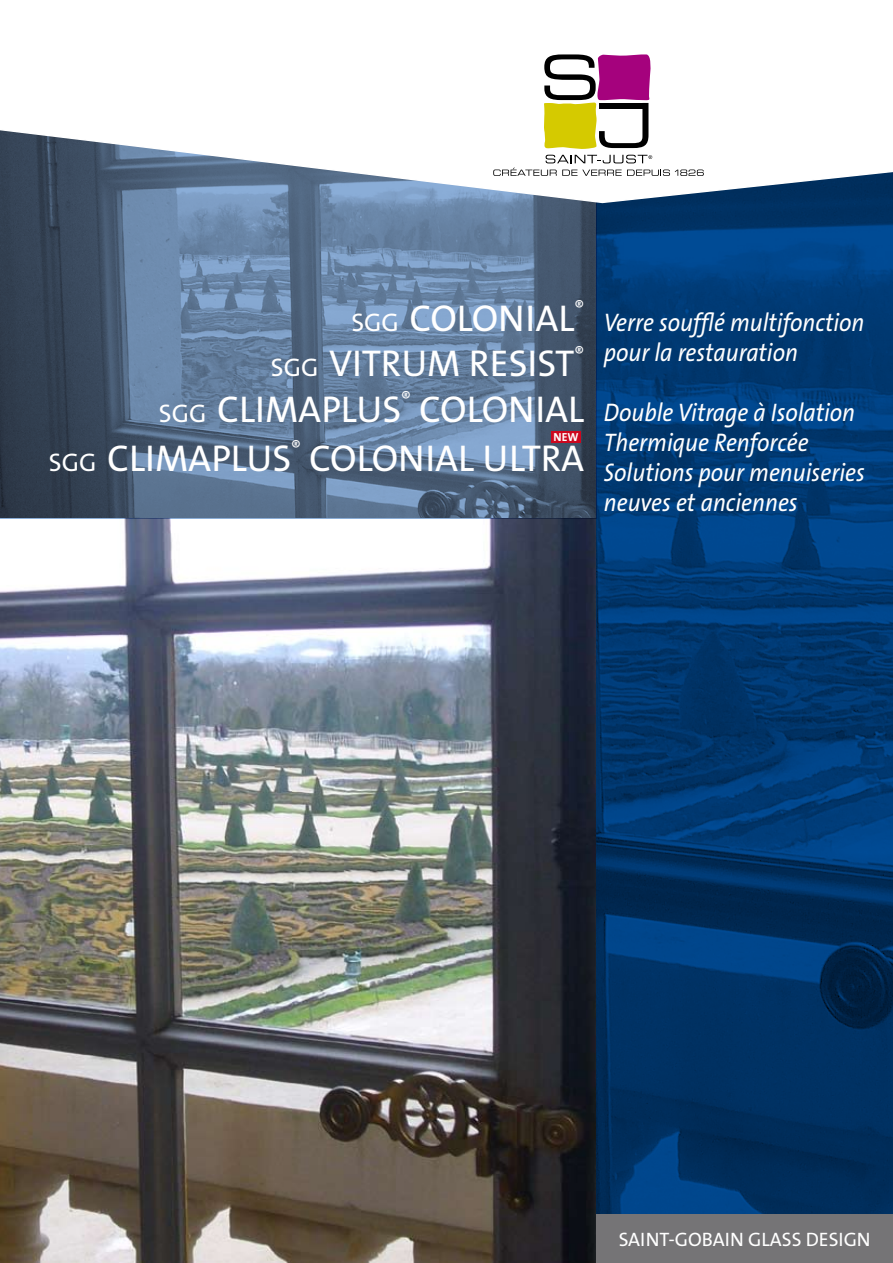
<style>
.page{position:relative;width:893px;height:1263px;background:#fff}
.page>*{position:absolute;margin:0;border:0;box-sizing:border-box;transform-origin:0 0}
.t1{font:37.5px "The Sans B5 Plain";color:#fff}
.t2{font:italic 25.5px/30px "The Sans B5 Plain";color:#fff;scale:.9 1}
.t3{font:19.5px "The Sans B5 Plain";color:#fff}
.t4{font:17.55px "The Sans B5 Plain";color:#fff}
.t5{font:700 11.7px "The Sans B7";color:#fff}
.s1{font-size:25.5px}
</style>
<div class="page">
<img style="left:0;top:519px;width:597px;height:744px">
<svg style="left:597px;top:204px;width:296px;height:1010px;background:#00366c"></svg>
<svg style="left:0;top:204px;width:597px;height:315px;background:#576e8a"></svg>
<svg style="left:0;top:130px;width:893px;height:74px"></svg>
<div style="left:597px;top:1214px;width:296px;height:49px;background:#757476"></div>
<svg style="left:543px;top:54px;width:109px;height:95px"></svg>
<svg style="left:493px;top:155px;width:211px;height:21px"></svg>
<div style="left:551px;top:431px;width:30px;height:12px;background:#cd071e"></div>
<p class="t4" style="left:574px;top:298px;width:11px">®</p>
<h1 class="t1" style="left:351px;top:298px;width:224px"><span class="s1">SGG</span> COLONIAL</h1>
<p class="t4" style="left:574px;top:344px;width:11px">®</p>
<h1 class="t1" style="left:271px;top:344px;width:305px"><span class="s1">SGG</span> VITRUM RESIST</h1>
<p class="t4" style="left:401px;top:389px;width:11px">®</p>
<h1 class="t1" style="left:159px;top:390px;width:244px"><span class="s1">SGG</span> CLIMAPLUS</h1>
<h1 class="t1" style="left:419px;top:390px;width:166px">COLONIAL</h1>
<p class="t4" style="left:291px;top:438px;width:11px">®</p>
<h1 class="t1" style="left:49px;top:439px;width:244px"><span class="s1">SGG</span> CLIMAPLUS</h1>
<p class="t5" style="left:553px;top:431px;width:27px">NEW</p>
<h1 class="t1" style="left:309px;top:439px;width:276px">COLONIAL ULTRA</h1>
<p class="t2" style="left:604px;top:308px;width:291px">Verre soufflé multifonction pour la restauration</p>
<p class="t2" style="left:604px;top:398px;width:292px">Double Vitrage à Isolation<br>Thermique Renforcée<br>Solutions pour menuiseries neuves et anciennes</p>
<p class="t3" style="left:619px;top:1229px;width:254px">SAINT-GOBAIN GLASS DESIGN</p>
</div>
